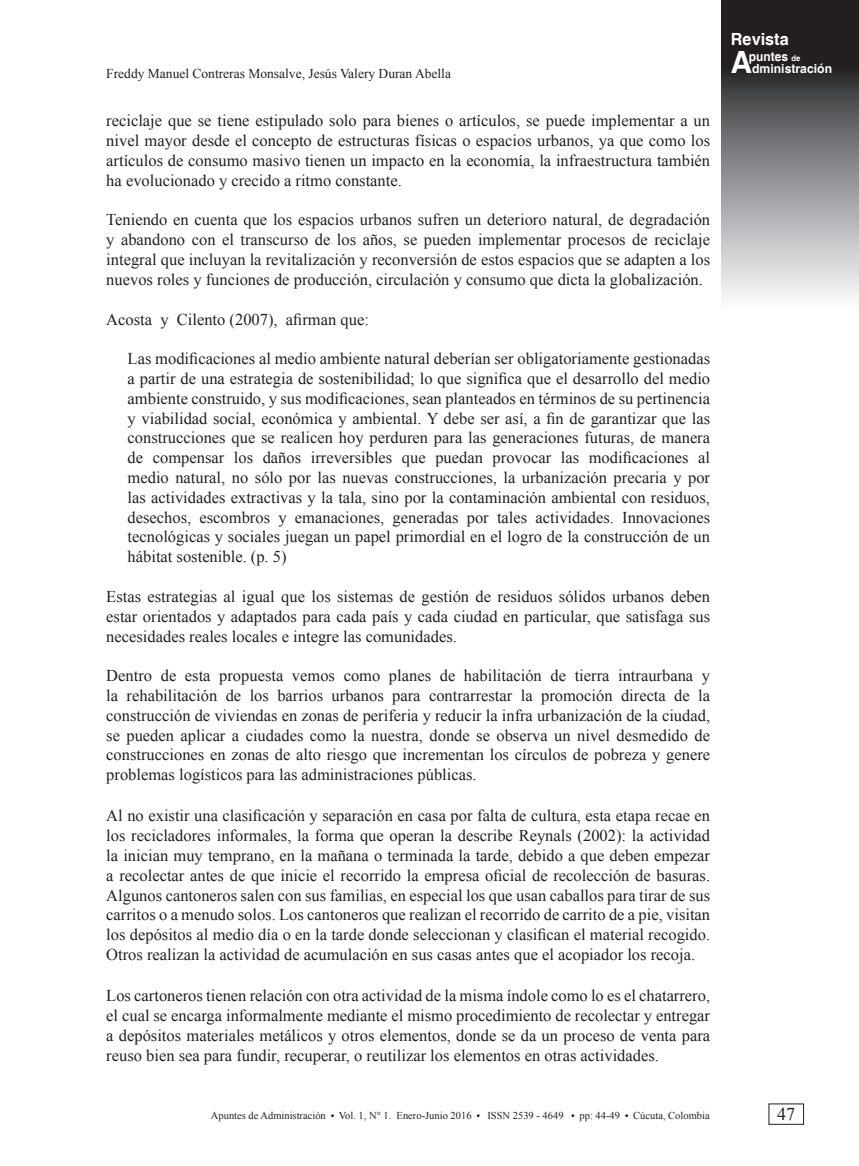
<style>
.page{position:relative;width:859px;height:1166px;background:#fff}
.page>*{position:absolute;margin:0;border:0;box-sizing:border-box;transform-origin:0 0}
.t1{font:700 30.6px "Helvetica";color:#fff}
.t2{font:18px "Times New Roman";color:#231f20}
.t3{font:700 16.8px "Helvetica";color:#fff}
.t4{font:16.5px/19.8px "Times New Roman";color:#231f20;text-align:justify}
.t5{font:13.5px "Times New Roman";color:#231f20}
.t6{font:700 12.75px "Helvetica";color:#fff;scale:.94 1}
.t7{font:700 12.6px "Helvetica";color:#fff}
.t8{font:10.5px "Times New Roman";color:#231f20}
.s1{font-size:8.1px}
</style>
<div class="page">
<svg style="left:722px;top:0;width:137px;height:298px;background:#79797b"></svg>
<p class="t5" style="left:106px;top:65px;width:346px">Freddy Manuel Contreras Monsalve, Jesús Valery Duran Abella</p>
<p class="t4" style="left:106px;top:111px;width:605px">reciclaje que se tiene estipulado solo para bienes o artículos, se puede implementar a un nivel mayor desde el concepto de estructuras físicas o espacios urbanos, ya que como los artículos de consumo masivo tienen un impacto en la economía, la infraestructura también ha evolucionado y crecido a ritmo constante.</p>
<p class="t4" style="left:106px;top:210px;width:605px">Teniendo en cuenta que los espacios urbanos sufren un deterioro natural, de degradación y abandono con el transcurso de los años, se pueden implementar procesos de reciclaje integral que incluyan la revitalización y reconversión de estos espacios que se adapten a los nuevos roles y funciones de producción, circulación y consumo que dicta la globalización.</p>
<p class="t4" style="left:106px;top:309px;width:264px">Acosta y Cilento (2007), afirman que:</p>
<p class="t4" style="left:128px;top:348px;width:584px">Las modificaciones al medio ambiente natural deberían ser obligatoriamente gestionadas a partir de una estrategia de sostenibilidad; lo que significa que el desarrollo del medio ambiente construido, y sus modificaciones, sean planteados en términos de su pertinencia y viabilidad social, económica y ambiental. Y debe ser así, a fin de garantizar que las construcciones que se realicen hoy perduren para las generaciones futuras, de manera de compensar los daños irreversibles que puedan provocar las modificaciones al medio natural, no sólo por las nuevas construcciones, la urbanización precaria y por las actividades extractivas y la tala, sino por la contaminación ambiental con residuos, desechos, escombros y emanaciones, generadas por tales actividades. Innovaciones tecnológicas y sociales juegan un papel primordial en el logro de la construcción de un hábitat sostenible. (p. 5)</p>
<p class="t4" style="left:106px;top:586px;width:605px">Estas estrategias al igual que los sistemas de gestión de residuos sólidos urbanos deben estar orientados y adaptados para cada país y cada ciudad en particular, que satisfaga sus necesidades reales locales e integre las comunidades.</p>
<p class="t4" style="left:106px;top:665px;width:605px">Dentro de esta propuesta vemos como planes de habilitación de tierra intraurbana y la rehabilitación de los barrios urbanos para contrarrestar la promoción directa de la construcción de viviendas en zonas de periferia y reducir la infra urbanización de la ciudad, se pueden aplicar a ciudades como la nuestra, donde se observa un nivel desmedido de construcciones en zonas de alto riesgo que incrementan los círculos de pobreza y genere problemas logísticos para las administraciones públicas.</p>
<p class="t4" style="left:106px;top:805px;width:605px">Al no existir una clasificación y separación en casa por falta de cultura, esta etapa recae en los recicladores informales, la forma que operan la describe Reynals (2002): la actividad la inician muy temprano, en la mañana o terminada la tarde, debido a que deben empezar a recolectar antes de que inicie el recorrido la empresa oficial de recolección de basuras.<br>Algunos cantoneros salen con sus familias, en especial los que usan caballos para tirar de sus carritos o a menudo solos. Los cantoneros que realizan el recorrido de carrito de a pie, visitan los depósitos al medio día o en la tarde donde seleccionan y clasifican el material recogido.<br>Otros realizan la actividad de acumulación en sus casas antes que el acopiador los recoja.</p>
<p class="t4" style="left:106px;top:985px;width:605px">Los cartoneros tienen relación con otra actividad de la misma índole como lo es el chatarrero, el cual se encarga informalmente mediante el mismo procedimiento de recolectar y entregar a depósitos materiales metálicos y otros elementos, donde se da un proceso de venta para reuso bien sea para fundir, recuperar, o reutilizar los elementos en otras actividades.</p>
<p class="t8" style="left:211px;top:1107px;width:262px">Apuntes de Administración Vol. 1, N° 1. Enero-Junio 2016</p>
<p class="t8" style="left:487px;top:1107px;width:78px">ISSN 2539 - 4649</p>
<p class="t8" style="left:579px;top:1107px;width:42px">pp: 44-49</p>
<p class="t8" style="left:633px;top:1107px;width:78px">Cúcuta, Colombia</p>
<p class="t3" style="left:731px;top:29px;width:59px">Revista</p>
<h1 class="t1" style="left:731px;top:43px;width:23px">A</h1>
<p class="t6" style="left:749px;top:49px;width:56px">puntes <span class="s1">de</span></p>
<p class="t7" style="left:752px;top:60px;width:81px">dministración</p>
<p class="t2" style="left:777px;top:1101px;width:19px">47</p>
</div>
